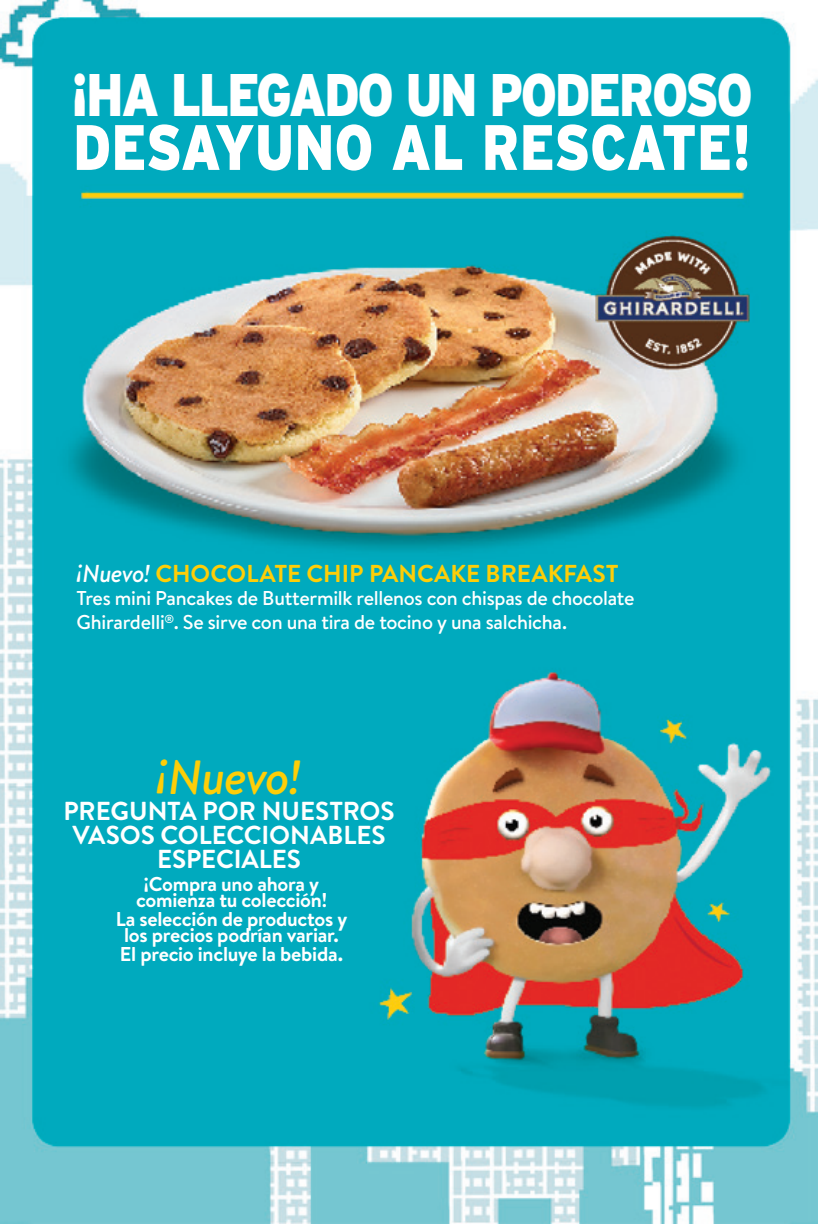
<style>
.page{position:relative;width:818px;height:1224px;background:#fff}
.page>*{position:absolute;margin:0;border:0;box-sizing:border-box;transform-origin:0 0}
.t1{font:900 64px "Interstate";color:#fff;scale:.83 1}
.t2{font:900 60px "Interstate";letter-spacing:-.05em;color:#fff;scale:.83 1}
.t3{font:italic 500 48px "Brandon Text";letter-spacing:-.025em;color:#fece08}
.t4{font:700 26px/24px "Brandon Text";color:#fff;text-align:center}
.t5{font:700 24.4px "Brandon Text";color:#fece08}
.t6{font:500 20px/24px "Brandon Text";letter-spacing:-.015em;color:#fff}
.t7{font:700 20px/16.2px "Brandon Text";letter-spacing:-.015em;color:#fff;text-align:center}
.s1{font-weight:500;font-style:italic;color:#fff}
</style>
<div class="page">
<img style="left:0;top:0;width:817px;height:1224px">
<h1 class="t2" style="left:71px;top:60px;width:822px">¡HA LLEGADO UN PODEROSO</h1>
<h1 class="t1" style="left:73px;top:111px;width:818px">DESAYUNO AL RESCATE!</h1>
<p class="t5" style="left:77px;top:556px;width:542px"><sup>¡</sup><span class="s1">Nuevo!</span> CHOCOLATE CHIP PANCAKE BREAKFAST</p>
<p class="t6" style="left:76px;top:586px;width:559px">Tres mini Pancakes de Buttermilk rellenos con chispas de chocolate<br>Ghirardelli<sup>®</sup>. Se sirve con una tira de tocino y una salchicha.</p>
<p class="t3" style="left:157px;top:744px;width:145px">¡Nuevo!</p>
<p class="t4" style="left:63px;top:798px;width:332px">PREGUNTA POR NUESTROS<br>VASOS COLECCIONABLES<br>ESPECIALES</p>
<p class="t7" style="left:136px;top:876px;width:192px">¡Compra uno ahora y comienza tu colección!</p>
<p class="t7" style="left:116px;top:911px;width:233px">La selección de productos y los precios podrían variar.</p>
<p class="t7" style="left:120px;top:946px;width:224px">El precio incluye la bebida.</p>
</div>
